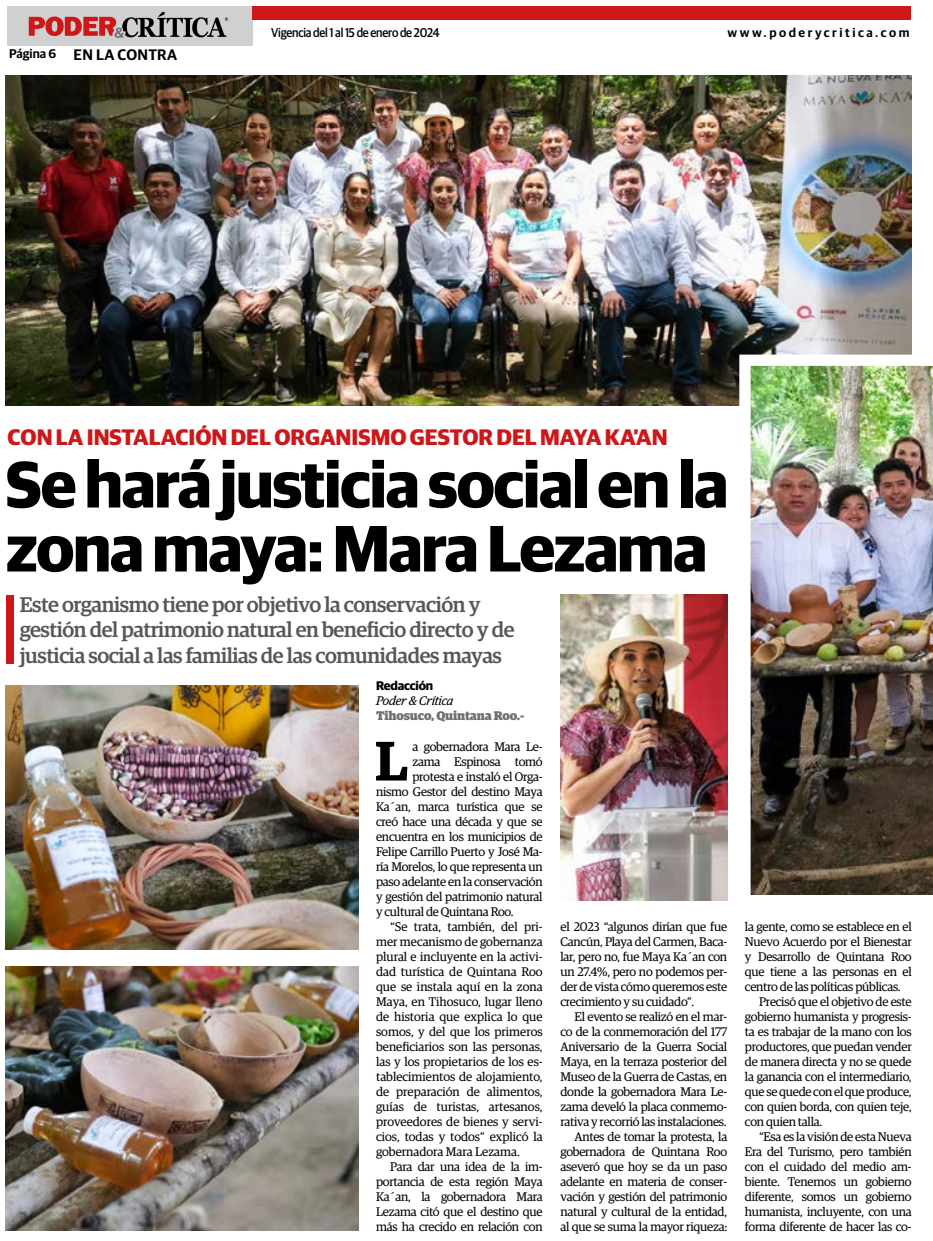
<style>
.page{position:relative;width:933px;height:1241px;background:#fff}
.page>*{position:absolute;margin:0;border:0;box-sizing:border-box;transform-origin:0 0}
.t1{font:700 65.62px/63.9px "Guardian Sans";letter-spacing:-.02em;color:#000}
.t2{font:600 55.75px "Guardian Egyp";color:#000}
.t3{font:700 22.5px "Guardian Sans";color:#cd1719}
.t4{font:500 21.25px/25.5px "Guardian Egyp";letter-spacing:-.02em;color:#575756}
.t5{font:600 15.25px "Guardian Sans";letter-spacing:.02em;color:#000}
.t6{font:500 12.75px "Guardian Sans";letter-spacing:-.02em;color:#000;scale:.91 1}
.t7{font:600 12.62px "Guardian Sans";letter-spacing:.2em;color:#000}
.t8{font:12.5px/15px "Guardian Egyp";letter-spacing:-.02em;color:#000;text-align:justify}
.t9{font:12.5px "Guardian Egyp";color:#000}
.t10{font:900 12.5px "Guardian Egyp";letter-spacing:-.01em;color:#706f6f}
.t11{font:italic 12.5px "Guardian Egyp";letter-spacing:-.01em;color:#000}
.t12{font:700 12.5px "Guardian Sans";letter-spacing:-.01em;color:#000}
</style>
<div class="page">
<div style="left:7px;top:6px;width:245px;height:40px;background:#d0d0d0"></div>
<div style="left:252px;top:6px;width:659px;height:14px;background:#cd1719"></div>
<svg style="left:29px;top:12px;width:199px;height:26px"></svg>
<div style="left:6px;top:594px;width:8px;height:69px;background:#cd1719"></div>
<img style="left:560px;top:595px;width:167px;height:305px">
<img style="left:6px;top:685px;width:352px;height:264px">
<img style="left:6px;top:966px;width:352px;height:264px">
<img style="left:6px;top:75px;width:905px;height:330px">
<img style="left:739px;top:354px;width:194px;height:541px">
<p class="t7" style="left:9px;top:44px;width:48px">Página 6</p>
<p class="t5" style="left:74px;top:44px;width:105px">EN LA CONTRA</p>
<p class="t6" style="left:271px;top:23px;width:186px">Vigencia del 1 al 15 de enero de 2024</p>
<p class="t7" style="left:727px;top:24px;width:183px">www.poderycritica.com</p>
<h3 class="t3" style="left:8px;top:420px;width:661px">CON LA INSTALACIÓN DEL ORGANISMO GESTOR DEL MAYA KA’AN</h3>
<h1 class="t1" style="left:6px;top:447px;width:724px">Se hará justicia social en la zona maya: Mara Lezama</h1>
<h3 class="t4" style="left:20px;top:590px;width:496px">Este organismo tiene por objetivo la conservación y gestión del patrimonio natural en beneficio directo y de justicia social a las familias de las comunidades mayas</h3>
<p class="t12" style="left:376px;top:676px;width:59px">Redacción</p>
<p class="t11" style="left:376px;top:692px;width:79px">Poder &amp; Crítica</p>
<p class="t10" style="left:376px;top:706px;width:150px">Tihosuco, Quintana Roo.-</p>
<h2 class="t2" style="left:375px;top:719px;width:34px">L</h2>
<p class="t8" style="left:412px;top:737px;width:132px">a gobernadora Mara Le-</p>
<p class="t8" style="left:412px;top:752px;width:132px">zama Espinosa tomó</p>
<p class="t8" style="left:412px;top:767px;width:132px">protesta e instaló el Orga-</p>
<p class="t8" style="left:376px;top:782px;width:168px">nismo Gestor del destino Maya</p>
<p class="t8" style="left:376px;top:797px;width:168px">Ka´an, marca turística que se</p>
<p class="t8" style="left:376px;top:812px;width:168px">creó hace una década y que se</p>
<p class="t8" style="left:376px;top:827px;width:168px">encuentra en los municipios de</p>
<p class="t8" style="left:376px;top:842px;width:168px">Felipe Carrillo Puerto y José Ma-</p>
<p class="t8" style="left:376px;top:857px;width:168px">ría Morelos, lo que representa un</p>
<p class="t8" style="left:376px;top:872px;width:168px">paso adelante en la conservación</p>
<p class="t8" style="left:376px;top:887px;width:168px">y gestión del patrimonio natural</p>
<p class="t8" style="left:376px;top:902px;width:139px">y cultural de Quintana Roo.</p>
<p class="t9" style="left:390px;top:917px;width:154px">“Se trata, también, del pri-</p>
<p class="t9" style="left:376px;top:932px;width:168px">mer mecanismo de gobernanza</p>
<p class="t9" style="left:376px;top:947px;width:168px">plural e incluyente en la activi-</p>
<p class="t9" style="left:376px;top:962px;width:168px">dad turística de Quintana Roo</p>
<p class="t9" style="left:376px;top:977px;width:168px">que se instala aquí en la zona</p>
<p class="t9" style="left:376px;top:992px;width:168px">Maya, en Tihosuco, lugar lleno</p>
<p class="t9" style="left:376px;top:1007px;width:168px">de historia que explica lo que</p>
<p class="t9" style="left:376px;top:1022px;width:168px">somos, y del que los primeros</p>
<p class="t9" style="left:376px;top:1037px;width:168px">beneficiarios son las personas,</p>
<p class="t9" style="left:376px;top:1052px;width:168px">las y los propietarios de los es-</p>
<p class="t9" style="left:376px;top:1067px;width:168px">tablecimientos de alojamiento,</p>
<p class="t9" style="left:376px;top:1082px;width:168px">de preparación de alimentos,</p>
<p class="t9" style="left:376px;top:1097px;width:168px">guías de turistas, artesanos,</p>
<p class="t9" style="left:376px;top:1112px;width:168px">proveedores de bienes y servi-</p>
<p class="t9" style="left:376px;top:1127px;width:168px">cios, todas y todos” explicó la</p>
<p class="t9" style="left:376px;top:1142px;width:145px">gobernadora Mara Lezama.</p>
<p class="t8" style="left:390px;top:1157px;width:154px">Para dar una idea de la im-</p>
<p class="t8" style="left:376px;top:1172px;width:168px">portancia de esta región Maya</p>
<p class="t8" style="left:376px;top:1187px;width:168px">Ka´an, la gobernadora Mara</p>
<p class="t8" style="left:376px;top:1202px;width:168px">Lezama citó que el destino que</p>
<p class="t8" style="left:376px;top:1217px;width:168px">más ha crecido en relación con</p>
<p class="t8" style="left:560px;top:917px;width:168px">el 2023 “algunos dirían que fue Cancún, Playa del Carmen, Baca&shy;lar, pero no, fue Maya Ka´an con un 27.4%, pero no podemos per&shy;der de vista cómo queremos este crecimiento y su cuidado”.</p>
<p class="t8" style="left:560px;top:1007px;width:168px;text-align:right">El evento se realizó en el mar&shy;co de la conmemoración del 177<br>Aniversario de la Guerra Social<br>Maya, en la terraza posterior del<br>Museo de la Guerra de Castas, en donde la gobernadora Mara Le&shy;zama develó la placa conmemo&shy;rativa y recorrió las instalaciones.<br>Antes de tomar la protesta, la gobernadora de Quintana Roo aseveró que hoy se da un paso adelante en materia de conser&shy;vación y gestión del patrimonio natural y cultural de la entidad, al que se suma la mayor riqueza:</p>
<p class="t8" style="left:745px;top:917px;width:168px">la gente, como se establece en el</p>
<p class="t8" style="left:745px;top:932px;width:168px">Nuevo Acuerdo por el Bienestar</p>
<p class="t8" style="left:745px;top:947px;width:168px">y Desarrollo de Quintana Roo</p>
<p class="t8" style="left:745px;top:962px;width:168px">que tiene a las personas en el</p>
<p class="t8" style="left:745px;top:977px;width:157px">centro de las políticas públicas.</p>
<p class="t8" style="left:759px;top:992px;width:154px">Precisó que el objetivo de este</p>
<p class="t8" style="left:745px;top:1007px;width:168px">gobierno humanista y progresis-</p>
<p class="t8" style="left:745px;top:1022px;width:168px">ta es trabajar de la mano con los</p>
<p class="t8" style="left:745px;top:1037px;width:168px">productores, que puedan vender</p>
<p class="t8" style="left:745px;top:1052px;width:168px">de manera directa y no se quede</p>
<p class="t8" style="left:745px;top:1067px;width:168px">la ganancia con el intermediario,</p>
<p class="t8" style="left:745px;top:1082px;width:168px">que se quede con el que produce,</p>
<p class="t8" style="left:745px;top:1097px;width:168px">con quien borda, con quien teje,</p>
<p class="t8" style="left:745px;top:1112px;width:79px">con quien talla.</p>
<p class="t8" style="left:759px;top:1127px;width:154px">“Esa es la visión de esta Nueva</p>
<p class="t8" style="left:745px;top:1142px;width:168px">Era del Turismo, pero también</p>
<p class="t8" style="left:745px;top:1157px;width:168px">con el cuidado del medio am-</p>
<p class="t8" style="left:745px;top:1172px;width:168px">biente. Tenemos un gobierno</p>
<p class="t8" style="left:745px;top:1187px;width:168px">diferente, somos un gobierno</p>
<p class="t8" style="left:745px;top:1202px;width:168px">humanista, incluyente, con una</p>
<p class="t8" style="left:745px;top:1217px;width:168px">forma diferente de hacer las co-</p>
</div>
